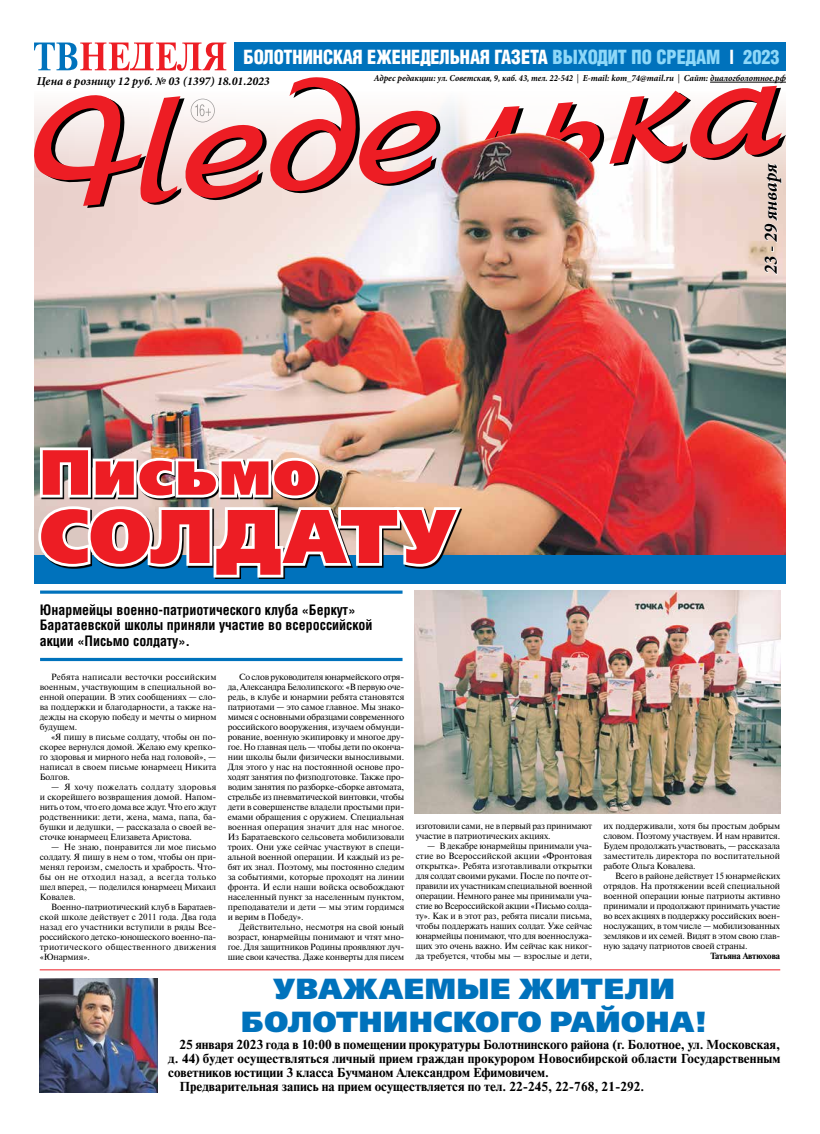
<style>
.page{position:relative;width:820px;height:1134px;background:#fff}
.page>*{position:absolute;margin:0;border:0;box-sizing:border-box;transform-origin:0 0}
.t1{font:75.7px "Free Set Black C";letter-spacing:.01em;color:#ed1d24}
.t2{font:63.6px "Free Set Black C";letter-spacing:.02em;color:#ed1d24}
.t3{font:29px/33px "Free Set Black C";letter-spacing:.025em;color:#0072bc;text-align:center}
.t4{font:19px "AG Letterica Demi Condensed C";color:#fff;scale:.96 1}
.t5{font:italic 700 19px "Minion Pro";color:#000;scale:.96 1}
.t6{font:700 14px/15.5px "AG Letterica Condensed C";color:#000}
.t7{font:700 13px "Newton C";color:#000}
.t8{font:italic 700 12px "Minion Pro";color:#000}
.t9{font:italic 700 9.2px "Minion Pro";color:#000;scale:.96 1}
.t10{font:9px/10px "Newton C";letter-spacing:-.01em;color:#000;text-align:justify}
.t11{font:700 9px "Newton C";letter-spacing:-.01em;color:#000}
.s1{color:#8ed8f8}
.s2{font-weight:400;font-style:normal}
</style>
<div class="page">
<img style="left:34px;top:206px;width:751px;height:349px">
<div style="left:234px;top:43px;width:551px;height:28px;background:#0072bc"></div>
<svg style="left:34px;top:43px;width:192px;height:28px"></svg>
<div style="left:34px;top:555px;width:751px;height:29px;background:#0072bc"></div>
<svg style="left:35px;top:445px;width:429px;height:134px"></svg>
<svg style="left:40px;top:590px;width:362px;height:4px"></svg>
<hr style="left:40px;top:658px;width:362px;height:3px;background:#0072bc">
<svg style="left:764px;top:208px;width:17px;height:67px"></svg>
<img style="left:415px;top:590px;width:365px;height:224px">
<svg style="left:34px;top:77px;width:747px;height:129px"></svg>
<img style="left:441px;top:133px;width:153px;height:75px">
<img style="left:40px;top:978px;width:117px;height:114px">
<hr style="left:40px;top:969px;width:740px;height:1px;background:#ed1d24">
<h3 class="t4" style="left:243px;top:45px;width:560px">БОЛОТНИНСКАЯ ЕЖЕНЕДЕЛЬНАЯ ГАЗЕТА <span class="s1">ВЫХОДИТ ПО СРЕДАМ</span> | <span class="s1">2023</span></h3>
<h3 class="t8" style="left:37px;top:73px;width:234px">Цена в розницу 12 руб. № 03 (1397) 18.01.2023</h3>
<p class="t9" style="left:374px;top:72px;width:430px">Адрес редакции: ул. Советская, 9, каб. 43, тел. 22-542 <span class="s2">|</span> E-mail: kom_74@mail.ru <span class="s2">|</span> Сайт: диалогболотное.рф</p>
<h3 class="t5" style="left:757px;top:274px;width:118px;rotate:-90deg">23 - 29 января</h3>
<h2 class="t2" style="left:40px;top:432px;width:278px">Письмо</h2>
<h1 class="t1" style="left:40px;top:489px;width:417px">СОЛДАТУ</h1>
<h3 class="t6" style="left:40px;top:602px;width:334px">Юнармейцы военно-патриотического клуба «Беркут»<br>Баратаевской школы приняли участие во всероссийской акции «Письмо солдату».</h3>
<p class="t10" style="left:40px;top:672px;width:178px;text-indent:11px">Ребята написали весточки российским военным, участвующим в специальной во&shy;енной операции. В этих сообщениях — сло&shy;ва поддержки и благодарности, а также на&shy;дежды на скорую победу и мечты о мирном будущем.</p>
<p class="t10" style="left:40px;top:732px;width:178px;text-indent:11px">«Я пишу в письме солдату, чтобы он по&shy;скорее вернулся домой. Желаю ему крепко&shy;го здоровья и мирного неба над головой», — написал в своем письме юнармеец Никита Болгов.</p>
<p class="t10" style="left:40px;top:782px;width:178px;text-indent:11px">— Я хочу пожелать солдату здоровья и скорейшего возвращения домой. Напом&shy;нить о том, что его дома все ждут. Что его ждут родственники: дети, жена, мама, папа, ба&shy;бушки и дедушки, — рассказала о своей ве&shy;сточке юнармеец Елизавета Аристова.</p>
<p class="t10" style="left:40px;top:842px;width:178px;text-indent:11px">— Не знаю, понравится ли мое письмо солдату. Я пишу в нем о том, чтобы он при&shy;менял героизм, смелость и храбрость. Что&shy;бы он не отходил назад, а всегда только шел вперед, — поделился юнармеец Михаил Ковалев.</p>
<p class="t10" style="left:40px;top:902px;width:178px;text-indent:11px">Военно-патриотический клуб в Баратаев&shy;ской школе действует с 2011 года. Два года назад его участники вступили в ряды Все&shy;российского детско-юношеского военно-па&shy;триотического общественного движения «Юнармия».</p>
<p class="t10" style="left:227px;top:672px;width:178px;text-indent:11px">Со слов руководителя юнармейского отря&shy;да, Александра Белолипского: «В первую оче&shy;редь, в клубе и юнармии ребята становятся патриотами — это самое главное. Мы знако&shy;мимся с основными образцами современного российского вооружения, изучаем обмунди&shy;рование, военную экипировку и многое дру&shy;гое. Но главная цель — чтобы дети по оконча&shy;нии школы были физически выносливыми.<br>Для этого у нас на постоянной основе про&shy;ходят занятия по физподготовке. Также про&shy;водим занятия по разборке-сборке автомата, стрельбе из пневматической винтовки, чтобы дети в совершенстве владели простыми при&shy;емами обращения с оружием. Специальная военная операция значит для нас многое.<br>Из Баратаевского сельсовета мобилизовали троих. Они уже сейчас участвуют в специ&shy;альной военной операции. И каждый из ре&shy;бят их знал. Поэтому, мы постоянно следим за событиями, которые проходят на линии фронта. И если наши войска освобождают населенный пункт за населенным пунктом, преподаватели и дети — мы этим гордимся и верим в Победу».</p>
<p class="t10" style="left:227px;top:922px;width:178px;text-indent:11px">Действительно, несмотря на свой юный возраст, юнармейцы понимают и чтят мно&shy;гое. Для защитников Родины проявляют луч&shy;шие свои качества. Даже конверты для писем</p>
<p class="t10" style="left:415px;top:821px;width:178px">изготовили сами, не в первый раз принимают участие в патриотических акциях.</p>
<p class="t10" style="left:415px;top:841px;width:178px;text-indent:11px">— В декабре юнармейцы принимали уча&shy;стие во Всероссийской акции «Фронтовая открытка». Ребята изготавливали открытки для солдат своими руками. После по почте от&shy;правили их участникам специальной военной операции. Немного ранее мы принимали уча&shy;стие во Всероссийской акции «Письмо солда&shy;ту». Как и в этот раз, ребята писали письма, чтобы поддержать наших солдат. Уже сейчас юнармейцы понимают, что для военнослужа&shy;щих это очень важно. Им сейчас как никог&shy;да требуется, чтобы мы — взрослые и дети,</p>
<p class="t10" style="left:603px;top:821px;width:178px">их поддерживали, хотя бы простым добрым словом. Поэтому участвуем. И нам нравится.<br>Будем продолжать участвовать, — рассказала заместитель директора по воспитательной работе Ольга Ковалева.</p>
<p class="t10" style="left:603px;top:871px;width:178px;text-indent:11px">Всего в районе действует 15 юнармейских отрядов. На протяжении всей специальной военной операции юные патриоты активно принимали и продолжают принимать участие во всех акциях в поддержку российских воен&shy;нослужащих, в том числе — мобилизованных земляков и их семей. Видят в этом свою глав&shy;ную задачу патриотов своей страны.</p>
<p class="t11" style="left:710px;top:951px;width:71px">Татьяна Автюхова</p>
<h3 class="t3" style="left:241px;top:974px;width:467px">УВАЖАЕМЫЕ ЖИТЕЛИ<br>БОЛОТНИНСКОГО РАЙОНА!</h3>
<h3 class="t7" style="left:179px;top:1037px;width:602px">25 января 2023 года в 10:00 в помещении прокуратуры Болотнинского района (г. Болотное, ул. Московская,</h3>
<h3 class="t7" style="left:168px;top:1051px;width:613px">д. 44) будет осуществляться личный прием граждан прокурором Новосибирской области Государственным</h3>
<h3 class="t7" style="left:168px;top:1065px;width:382px">советников юстиции 3 класса Бучманом Александром Ефимовичем.</h3>
<h3 class="t7" style="left:179px;top:1079px;width:466px">Предварительная запись на прием осуществляется по тел. 22‑245, 22‑768, 21‑292.</h3>
</div>
